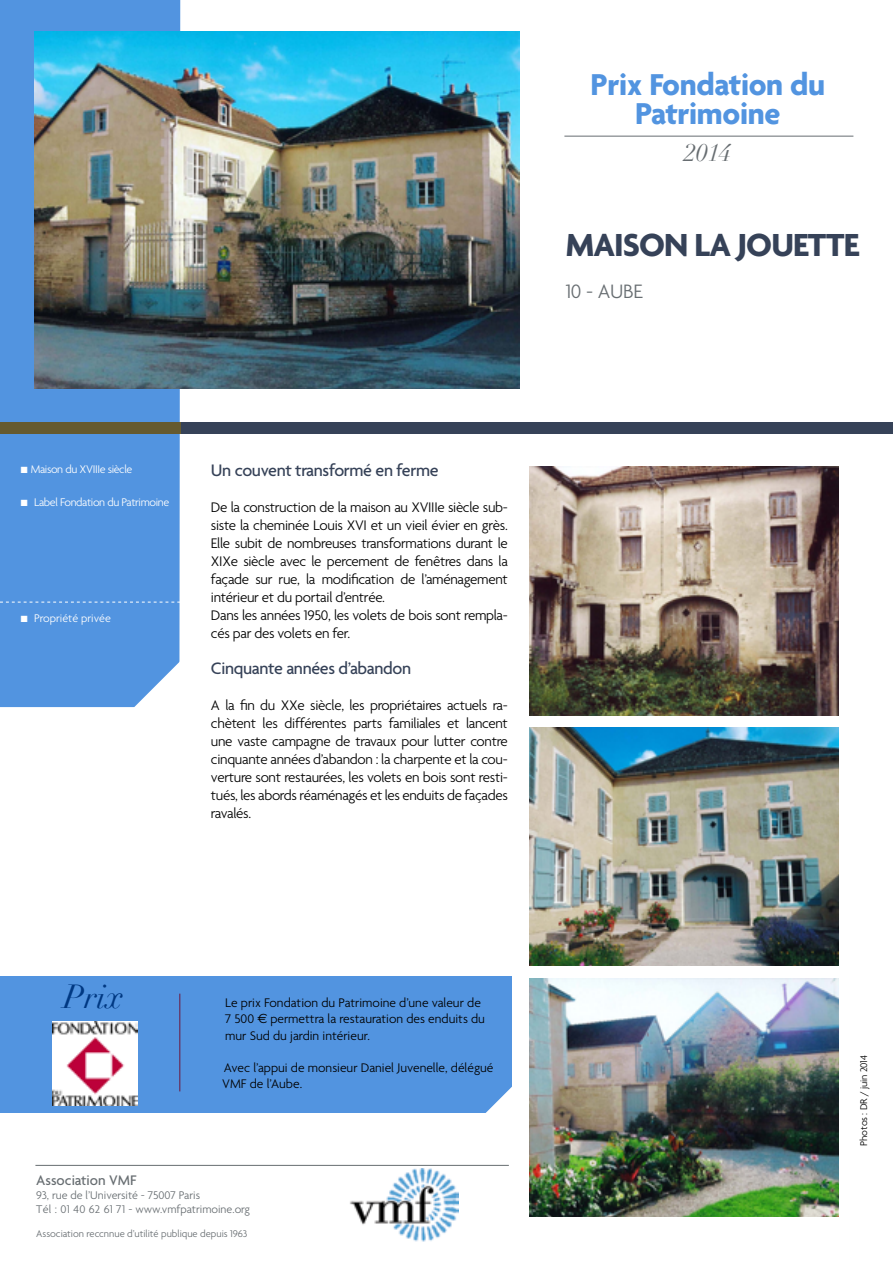
<style>
.page{position:relative;width:893px;height:1263px;background:#fff}
.page>*{position:absolute;margin:0;border:0;box-sizing:border-box;transform-origin:0 0}
.t1{font:700 34.5px "Agenda";letter-spacing:-.015em;color:#364258}
.t2{font:700 32.7px/28.7px "Agenda";letter-spacing:-.01em;color:#5294e0;text-align:center}
.t3{font:italic 32.7px "Didot";color:#003882}
.t4{font:italic 24.45px "Didot";color:#676d71}
.t5{font:300 21px "Agenda";color:#676d71}
.t6{font:500 18px "Agenda";letter-spacing:-.02em;color:#364258}
.t7{font:300 15px/18px "Agenda";letter-spacing:-.02em;color:#000}
.t8{font:500 15px "Agenda";color:#676d71}
.t9{font:300 13.5px/16.2px "Agenda";color:#000}
.t10{font:300 12px/14.4px "Agenda";color:#676d71}
.t11{font:300 12px "Agenda";letter-spacing:-.03em;color:#fff}
.t12{font:300 12px "Agenda";color:#fff}
.t13{font:300 10.5px "Agenda";color:#676d71}
.t14{font:300 10.5px "Agenda";letter-spacing:-.01em;color:#000}
.s1{font-family:"Euro Sans";font-weight:400}
</style>
<div class="page">
<div style="left:0;top:976px;width:512px;height:136px;background:#5294e0"></div>
<div style="left:0;top:0;width:180px;height:707px;background:#5294e0"></div>
<svg style="left:126px;top:652px;width:54px;height:56px"></svg>
<div style="left:178px;top:422px;width:715px;height:11px;background:#364258"></div>
<div style="left:0;top:422px;width:180px;height:11px;background:#655a2f"></div>
<svg style="left:0;top:602px;width:180px;height:1px"></svg>
<hr style="left:35px;top:1165px;width:474px;height:1px;background:#676d71">
<img style="left:34px;top:32px;width:485px;height:356px">
<hr style="left:564px;top:136px;width:289px;height:1px;background:#676d71">
<svg style="left:481px;top:1087px;width:31px;height:26px"></svg>
<img style="left:529px;top:467px;width:310px;height:248px">
<img style="left:529px;top:727px;width:310px;height:239px">
<img style="left:529px;top:979px;width:310px;height:237px">
<hr style="left:180px;top:994px;width:1px;height:97px;background:#6d163d">
<img style="left:350px;top:1168px;width:109px;height:74px">
<img style="left:52px;top:1022px;width:85px;height:84px">
<h2 class="t2" style="left:591px;top:69px;width:236px">Prix Fondation du<br>Patrimoine</h2>
<h3 class="t4" style="left:685px;top:138px;width:48px">2014</h3>
<h1 class="t1" style="left:566px;top:224px;width:295px">Maison la Jouette</h1>
<h3 class="t5" style="left:566px;top:279px;width:79px">10 - aube</h3>
<p class="t11" style="left:21px;top:462px;width:113px">■ Maison du XVIIIe siècle</p>
<p class="t11" style="left:21px;top:495px;width:150px">■ Label Fondation du Patrimoine</p>
<p class="t12" style="left:21px;top:611px;width:92px">■ Propriété privée</p>
<p class="t6" style="left:211px;top:459px;width:229px">Un couvent transformé en ferme</p>
<p class="t7" style="left:211px;top:498px;width:298px">De la construction de la maison au XVIIIe siècle sub&shy;siste la cheminée Louis XVI et un vieil évier en grès.<br>Elle subit de nombreuses transformations durant le XIXe siècle avec le percement de fenêtres dans la façade sur rue, la modification de l’aménagement intérieur et du portail d’entrée.<br>Dans les années 1950, les volets de bois sont rempla&shy;cés par des volets en fer.</p>
<p class="t6" style="left:211px;top:657px;width:202px">Cinquante années d’abandon</p>
<p class="t7" style="left:211px;top:696px;width:298px;text-align:justify">A la fin du XXe siècle, les propriétaires actuels ra&shy;chètent les différentes parts familiales et lancent une vaste campagne de travaux pour lutter contre cinquante années d’abandon : la charpente et la cou&shy;verture sont restaurées, les volets en bois sont resti&shy;tués, les abords réaménagés et les enduits de façades ravalés.</p>
<h2 class="t3" style="left:64px;top:977px;width:62px">Prix</h2>
<p class="t9" style="left:225px;top:994px;width:261px">Le prix Fondation du Patrimoine d’une valeur de<br>7 500 <span class="s1">e</span> permettra la restauration des enduits du mur Sud du jardin intérieur.</p>
<p class="t9" style="left:222px;top:1059px;width:273px">Avec l’appui de monsieur Daniel Juvenelle, délégué<br>VMF de l’Aube.</p>
<p class="t14" style="left:858px;top:1145px;width:92px;rotate:-90deg">Photos : DR / juin 2014</p>
<p class="t8" style="left:36px;top:1171px;width:102px">Association VMF</p>
<p class="t10" style="left:36px;top:1188px;width:215px">93, rue de l’Université - 75007 Paris<br>Tél : 01 40 62 61 71 - www.vmfpatrimoine.org</p>
<p class="t13" style="left:36px;top:1227px;width:213px">Association reccnnue d’utilité publique depuis 1963</p>
</div>
